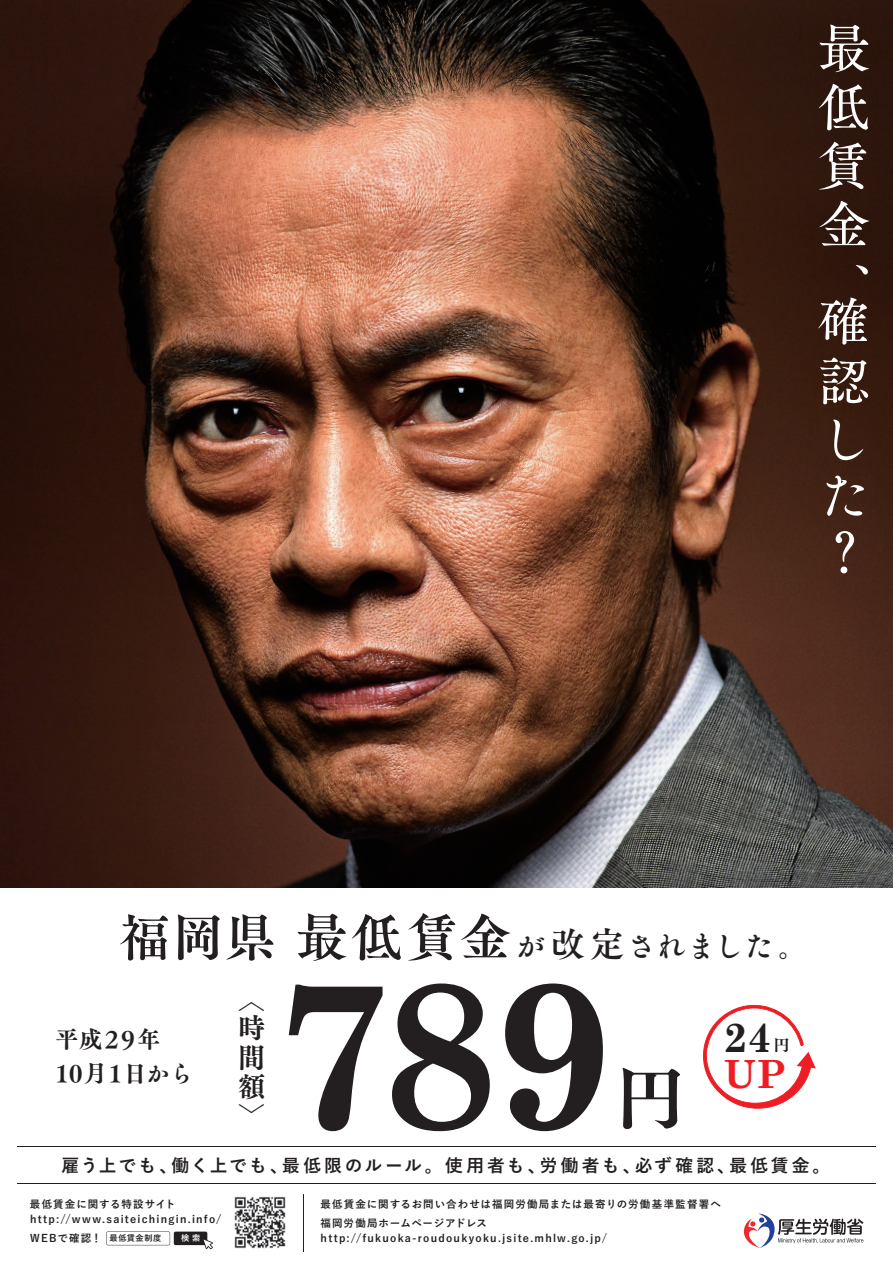
<style>
.page{position:relative;width:893px;height:1263px;background:#fff}
.page>*{position:absolute;margin:0;border:0;box-sizing:border-box;transform-origin:0 0}
.t1{font:700 207.6px "Century Schoolbook";color:#231f20}
.t2{font:70.65px "Tsuku A Old Min Pr 6 E";color:#231f20}
.t3{font:52.2px/57.6px "Tsuku A Old Min Pr 6 M";color:#fff;text-align:justify}
.t4{font:51.45px "Tsuku A Old Min Pr 6 B";letter-spacing:.055em;color:#231f20}
.t5{font:700 41.4px "Century Schoolbook";color:#231f20}
.t6{font:700 39px "Century Schoolbook";color:#ee1d23}
.t7{font:27.45px/29.5px "Tsuku A Old Min Pr 6 E";color:#231f20;text-align:justify}
.t8{font:23.4px/34.3px "Tsuku A Old Min Pr 6 E";letter-spacing:.05em;color:#231f20}
.t9{font:700 17.7px "Yu Go";letter-spacing:.135em;color:#231f20}
.t10{font:16.2px "Tsuku A Old Min Pr 6 E";color:#231f20}
.t11{font:700 10.5px/15px "Yu Go";letter-spacing:.115em;color:#231f20}
.t12{font:700 8.4px "Yu Go";color:#fff}
.t13{font:700 8.25px "Yu Go";letter-spacing:.055em;color:#231f20}
.s1{font-size:29.4px}
.s2{font-size:34.65px}
</style>
<div class="page">
<img style="left:0;top:0;width:893px;height:888px">
<svg style="left:744px;top:1213px;width:119px;height:35px"></svg>
<img style="left:234px;top:1196px;width:52px;height:53px">
<svg style="left:703px;top:1005px;width:113px;height:104px"></svg>
<hr style="left:17px;top:1183px;width:859px;height:1px;background:#231f20">
<hr style="left:17px;top:1146px;width:859px;height:1px;background:#231f20">
<hr style="left:304px;top:1194px;width:1px;height:57px;background:#231f20">
<svg style="left:106px;top:1231px;width:64px;height:14px"></svg>
<div style="left:174px;top:1231px;width:33px;height:14px;background:#231f20;border-radius:2px"></div>
<svg style="left:203px;top:1239px;width:10px;height:10px"></svg>
<h3 class="t3" style="left:818px;top:17px;width:53px;line-height:58.8px">最低賃金</h3>
<h3 class="t3" style="left:818px;top:258px;width:52px">、</h3>
<h3 class="t3" style="left:818px;top:290px;width:52px">確認した？</h3>
<h3 class="t4" style="left:119px;top:891px;width:690px">福岡県最低賃金<span class="s1">が</span><span class="s2">改定</span><span class="s1">されました。</span></h3>
<h3 class="t8" style="left:55px;top:1022px;width:139px">平成29年<br>10月1日から</h3>
<h3 class="t7" style="left:238px;top:984px;width:28px">〈時間額〉</h3>
<h1 class="t1" style="left:273px;top:927px;width:340px">789</h1>
<h2 class="t2" style="left:615px;top:1058px;width:72px">円</h2>
<h3 class="t5" style="left:723px;top:1012px;width:50px">24</h3>
<h3 class="t10" style="left:773px;top:1036px;width:18px">円</h3>
<h3 class="t6" style="left:724px;top:1051px;width:64px">UP</h3>
<h3 class="t9" style="left:62px;top:1155px;width:770px">雇う上でも、働く上でも、最低限のルール。 使用者も、労働者も、必ず確認、最低賃金。</h3>
<p class="t11" style="left:30px;top:1197px;width:193px">最低賃金に関する特設サイトhttp://www.saiteichingin.info/</p>
<p class="t11" style="left:30px;top:1231px;width:73px">WEBで確認！</p>
<p class="t13" style="left:110px;top:1234px;width:53px">最低賃金制度</p>
<p class="t12" style="left:181px;top:1233px;width:21px">検 索</p>
<p class="t11" style="left:320px;top:1195px;width:402px;line-height:19px">最低賃金に関するお問い合わせは福岡労働局または最寄りの労働基準監督署へ福岡労働局ホームページアドレス</p>
<p class="t11" style="left:321px;top:1231px;width:288px">http://fukuoka-roudoukyoku.jsite.mhlw.go.jp/</p>
</div>
